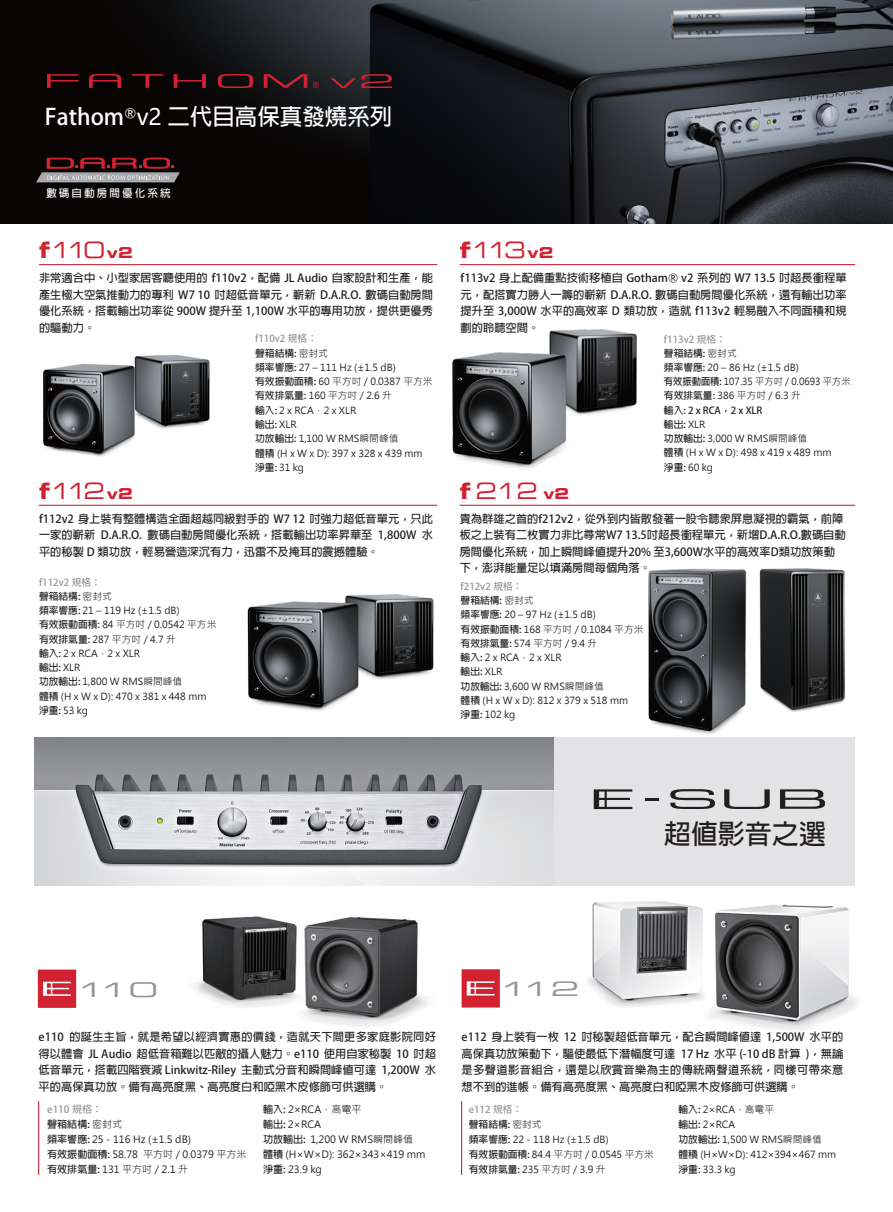
<style>
.page{position:relative;width:893px;height:1212px;background:#fff}
.page>*{position:absolute;margin:0;border:0;box-sizing:border-box;transform-origin:0 0}
.t1{font:700 27px "Adobe Fan Heiti Std";color:#221e1f}
.t2{font:22.5px "Eurostile LT Extended Two";letter-spacing:-.2em;color:#d22232}
.t3{font:700 22.5px "Adobe Fan Heiti Std";color:#fff}
.t4{font:20.25px "Eurostile LT Extended Two";color:#939598;scale:1.5 1}
.t5{font:19.95px "Eurostile LT Extended Two";color:#939598;scale:1.5 1}
.t6{font:700 11.25px/16.5px "Adobe Fan Heiti Std";color:#221e1f;text-align:justify}
.t7{font:700 10.5px "Adobe Fan Heiti Std";letter-spacing:.2em;color:#fff}
.t8{font:10.05px/15px "Microsoft Jheng Hei";color:#221e1f}
.t9{font:700 10.05px/15px "Adobe Fan Heiti Std";color:#939598}
.t10{font:9.75px/14.2px "Microsoft Jheng Hei";color:#221e1f}
.t11{font:700 9.75px/14.2px "Adobe Fan Heiti Std";color:#939598}
.t12{font:700 9.75px/14.2px "Adobe Fan Heiti Std";color:#221e1f}
.s1{font-family:"Microsoft Ya Hei";font-weight:400}
.s2{font-family:"Eurostile LT Std Bold Ex 2"}
.s3{font-family:"Eurostile LT Std Bold Ex 2";font-size:15px}
.s4{color:#221e1f}
.s5{font-family:"Microsoft Jheng Hei";font-weight:400;color:#221e1f}
.s6{font-family:"Adobe Fan Heiti Std";font-weight:700}
.s7{font-family:"Microsoft Jheng Hei";font-weight:400}
</style>
<div class="page">
<img style="left:0;top:0;width:893px;height:224px">
<img style="left:588px;top:901px;width:268px;height:129px">
<div style="left:35px;top:737px;width:820px;height:149px;background:#e3e2e4"></div>
<img style="left:35px;top:737px;width:518px;height:149px">
<img style="left:759px;top:568px;width:86px;height:144px">
<img style="left:648px;top:568px;width:99px;height:167px">
<svg style="left:670px;top:789px;width:45px;height:20px"></svg>
<svg style="left:724px;top:789px;width:46px;height:20px"></svg>
<svg style="left:780px;top:789px;width:45px;height:20px"></svg>
<svg style="left:646px;top:798px;width:13px;height:2px"></svg>
<svg style="left:594px;top:789px;width:38px;height:20px"></svg>
<svg style="left:462px;top:969px;width:38px;height:38px"></svg>
<svg style="left:38px;top:969px;width:38px;height:39px"></svg>
<img style="left:549px;top:329px;width:88px;height:87px">
<img style="left:452px;top:344px;width:129px;height:125px">
<img style="left:146px;top:355px;width:64px;height:74px">
<img style="left:43px;top:355px;width:103px;height:102px">
<hr style="left:38px;top:1101px;width:1px;height:74px;background:#c41f32">
<hr style="left:461px;top:1101px;width:1px;height:74px;background:#c41f32">
<hr style="left:39px;top:264px;width:398px;height:1px;background:#c41f32">
<hr style="left:460px;top:264px;width:395px;height:1px;background:#c41f32">
<hr style="left:39px;top:505px;width:398px;height:1px;background:#c41f32">
<hr style="left:460px;top:505px;width:395px;height:1px;background:#c41f32">
<img style="left:194px;top:916px;width:91px;height:91px">
<img style="left:285px;top:916px;width:142px;height:111px">
<img style="left:364px;top:594px;width:70px;height:86px">
<img style="left:247px;top:594px;width:117px;height:117px">
<svg style="left:218px;top:74px;width:35px;height:14px"></svg>
<svg style="left:132px;top:74px;width:31px;height:14px"></svg>
<svg style="left:174px;top:74px;width:32px;height:14px"></svg>
<svg style="left:89px;top:74px;width:32px;height:14px"></svg>
<svg style="left:264px;top:74px;width:43px;height:14px"></svg>
<svg style="left:47px;top:74px;width:31px;height:14px"></svg>
<svg style="left:313px;top:82px;width:6px;height:6px"></svg>
<svg style="left:330px;top:74px;width:62px;height:14px"></svg>
<svg style="left:36px;top:158px;width:144px;height:24px;background:#6a4c4f"></svg>
<h2 class="t3" style="left:45px;top:104px;width:349px">Fathom<sup>®</sup><span class="s1">v2</span> 二代目高保真發燒系列</h2>
<p class="t7" style="left:46px;top:187px;width:126px">數碼自動房間優化系統</p>
<h2 class="t2" style="left:39px;top:234px;width:95px"><span class="s2">f</span>110 <span class="s3">v2</span></h2>
<p class="t6" style="left:39px;top:270px;width:396px">非常適合中、小型家居客廳使用的 f110v2，配備 JL Audio 自家設計和生產，能產生極大空氣推動力的專利 W7 10 吋超低音單元，嶄新 D.A.R.O. 數碼自動房間優化系統，搭載輸出功率從 900W 提升至 1,100W 水平的專用功放，提供更優秀的驅動力。</p>
<p class="t11" style="left:255px;top:332px;width:74px">f110v2 規格：<span class="s4">聲箱結構:</span> <span class="s5">密封式</span></p>
<p class="t10" style="left:255px;top:360px;width:179px"><span class="s6">頻率響應:</span> 27 – 111 Hz (±1.5 dB)<br><span class="s6">有效振動面積:</span> 60 平方吋 / 0.0387 平方米<span class="s6">有效排氣量:</span> 160 平方吋 / 2.6 升<br><span class="s6">輸入:</span> 2 x RCA，2 x XLR</p>
<p class="t12" style="left:255px;top:417px;width:43px">輸出: <span class="s7">XLR</span></p>
<p class="t10" style="left:255px;top:431px;width:169px"><span class="s6">功放輸出:</span> 1,100 W RMS瞬間峰值<br><span class="s6">體積</span> (H x W x D): 397 x 328 x 439 mm<span class="s6">淨重:</span> 31 kg</p>
<h2 class="t2" style="left:39px;top:475px;width:95px"><span class="s2">f</span>112 <span class="s3">v2</span></h2>
<p class="t6" style="left:39px;top:511px;width:396px">f112v2 身上裝有整體構造全面超越同級對手的 W7 12 吋強力超低音單元，只此一家的嶄新 D.A.R.O. 數碼自動房間優化系統，搭載輸出功率昇華至 1,800W 水平的秘製 D 類功放，輕易營造深沉有力，迅雷不及掩耳的震撼體驗。</p>
<p class="t11" style="left:39px;top:575px;width:74px">f112v2 規格：<span class="s4">聲箱結構:</span> <span class="s5">密封式</span></p>
<p class="t10" style="left:39px;top:603px;width:179px"><span class="s6">頻率響應:</span> 21 – 119 Hz (±1.5 dB)<br><span class="s6">有效振動面積:</span> 84 平方吋 / 0.0542 平方米<span class="s6">有效排氣量:</span> 287 平方吋 / 4.7 升<br><span class="s6">輸入:</span> 2 x RCA，2 x XLR</p>
<p class="t12" style="left:39px;top:661px;width:43px">輸出: <span class="s7">XLR</span></p>
<p class="t10" style="left:39px;top:675px;width:169px"><span class="s6">功放輸出:</span> 1,800 W RMS瞬間峰值<br><span class="s6">體積</span> (H x W x D): 470 x 381 x 448 mm<span class="s6">淨重:</span> 53 kg</p>
<h2 class="t2" style="left:460px;top:234px;width:95px"><span class="s2">f</span>113 <span class="s3">v2</span></h2>
<p class="t6" style="left:461px;top:270px;width:387px">f113v2 身上配備重點技術移植自 Gotham<span class="s7">®</span> v2 系列的 W7 13.5 吋超長衝程單元，配搭實力勝人一籌的嶄新 D.A.R.O. 數碼自動房間優化系統，還有輸出功率提升至 3,000W 水平的高效率 D 類功放，造就 f113v2 輕易融入不同面積和規劃的聆聽空間。</p>
<p class="t11" style="left:664px;top:332px;width:74px">f113v2 規格：<span class="s4">聲箱結構:</span> <span class="s5">密封式</span></p>
<p class="t10" style="left:664px;top:360px;width:188px"><span class="s6">頻率響應:</span> 20 – 86 Hz (±1.5 dB)<br><span class="s6">有效振動面積:</span> 107.35 平方吋 / 0.0693 平方米<span class="s6">有效排氣量:</span> 386 平方吋 / 6.3 升</p>
<p class="t12" style="left:664px;top:403px;width:100px">輸入: 2 x RCA，2 x XLR輸出: <span class="s7">XLR</span></p>
<p class="t10" style="left:664px;top:431px;width:169px"><span class="s6">功放輸出:</span> 3,000 W RMS瞬間峰值<br><span class="s6">體積</span> (H x W x D): 498 x 419 x 489 mm<span class="s6">淨重:</span> 60 kg</p>
<h2 class="t2" style="left:460px;top:475px;width:111px"><span class="s2">f</span> 212 <span class="s3">v2</span></h2>
<p class="t6" style="left:460px;top:511px;width:387px;text-align:left">貴為群雄之首的f212v2，從外到內皆散發著一股令聽眾屏息凝視的霸氣，前障板之上裝有二枚實力非比尋常W7 13.5吋超長衝程單元，新增D.A.R.O.數碼自動房間優化系統，加上瞬間峰值提升20% 至3,600W水平的高效率D類功放策動下，澎湃能量足以填滿房間每個角落。</p>
<p class="t11" style="left:461px;top:579px;width:75px">f212v2 規格：<span class="s4">聲箱結構:</span> <span class="s5">密封式</span></p>
<p class="t10" style="left:461px;top:608px;width:184px"><span class="s6">頻率響應:</span> 20 – 97 Hz (±1.5 dB)<br><span class="s6">有效振動面積:</span> 168 平方吋 / 0.1084 平方米<span class="s6">有效排氣量:</span> 574 平方吋 / 9.4 升<br><span class="s6">輸入:</span> 2 x RCA，2 x XLR</p>
<p class="t12" style="left:461px;top:665px;width:43px">輸出: <span class="s7">XLR</span></p>
<p class="t10" style="left:461px;top:679px;width:169px"><span class="s6">功放輸出:</span> 3,600 W RMS瞬間峰值<br><span class="s6">體積</span> (H x W x D): 812 x 379 x 518 mm<span class="s6">淨重:</span> 102 kg</p>
<h1 class="t1" style="left:664px;top:817px;width:163px">超值影音之選</h1>
<h3 class="t4" style="left:76px;top:975px;width:56px">110</h3>
<h3 class="t5" style="left:499px;top:975px;width:55px">112</h3>
<p class="t6" style="left:39px;top:1029px;width:399px">e110 的誕生主旨，就是希望以經濟實惠的價錢，造就天下間更多家庭影院同好得以體會 JL Audio 超低音箱難以匹敵的攝人魅力。e110 使用自家秘製 10 吋超低音單元，搭載四階衰減 Linkwitz-Riley 主動式分音和瞬間峰值可達 1,200W 水平的高保真功放。備有高亮度黑、高亮度白和啞黑木皮修飾可供選購。</p>
<p class="t6" style="left:462px;top:1029px;width:383px">e112 身上裝有一枚 12 吋秘製超低音單元，配合瞬間峰值達 1,500W 水平的高保真功放策動下，驅使最低下潛幅度可達 17 Hz 水平 (-10 dB 計算 )，無論是多聲道影音組合，還是以欣賞音樂為主的傳統兩聲道系統，同樣可帶來意想不到的進帳。備有高亮度黑、高亮度白和啞黑木皮修飾可供選購。</p>
<p class="t9" style="left:47px;top:1102px;width:77px">e110 規格：<br><span class="s4">聲箱結構:</span> <span class="s5">密封式</span></p>
<p class="t8" style="left:47px;top:1132px;width:201px"><span class="s6">頻率響應:</span> 25 - 116 Hz (±1.5 dB)<br><span class="s6">有效振動面積:</span> 58.78 平方吋 / 0.0379 平方米<span class="s6">有效排氣量:</span> 131 平方吋 / 2.1 升</p>
<p class="t8" style="left:263px;top:1102px;width:164px"><span class="s6">輸入:</span> 2×RCA，高電平<br><span class="s6">輸出:</span> 2×RCA<br><span class="s6">功放輸出:</span> 1,200 W RMS瞬間峰值<span class="s6">體積</span> (H×W×D): 362×343×419 mm<span class="s6">淨重:</span> 23.9 kg</p>
<p class="t11" style="left:469px;top:1102px;width:74px;line-height:15px">e112 規格：<br><span class="s4">聲箱結構:</span> <span class="s5">密封式</span></p>
<p class="t10" style="left:469px;top:1132px;width:187px;line-height:15px"><span class="s6">頻率響應:</span> 22 - 118 Hz (±1.5 dB)<br><span class="s6">有效振動面積:</span> 84.4 平方吋 / 0.0545 平方米<span class="s6">有效排氣量:</span> 235 平方吋 / 3.9 升</p>
<p class="t10" style="left:679px;top:1102px;width:159px;line-height:15px"><span class="s6">輸入:</span> 2×RCA，高電平<br><span class="s6">輸出:</span> 2×RCA<br><span class="s6">功放輸出:</span> 1,500 W RMS瞬間峰值<br><span class="s6">體積</span> (H×W×D): 412×394×467 mm<span class="s6">淨重:</span> 33.3 kg</p>
</div>
